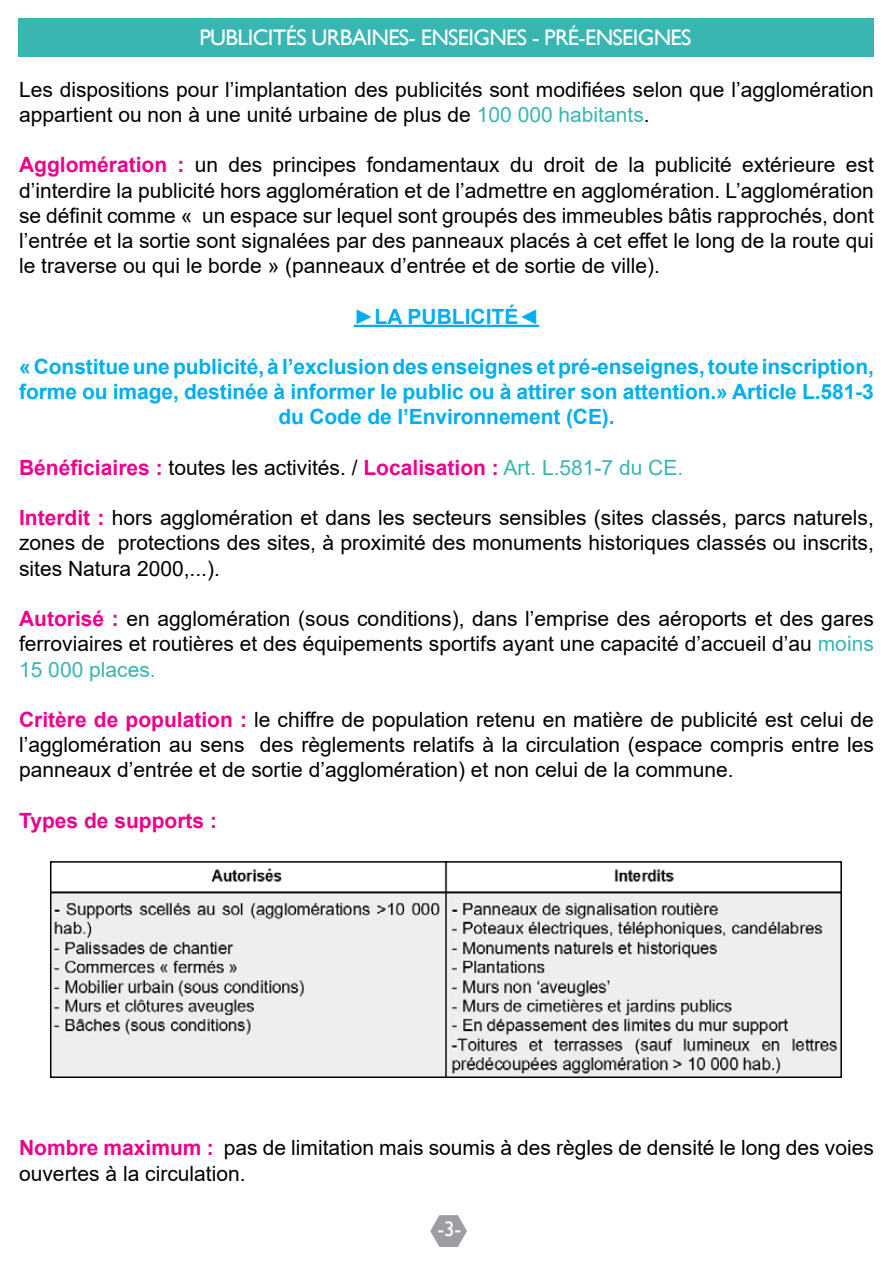
<style>
.page{position:relative;width:893px;height:1263px;background:#fff}
.page>*{position:absolute;margin:0;border:0;box-sizing:border-box;transform-origin:0 0}
.t1{font:22.5px "Gill Sans";letter-spacing:-.03em;color:#fff}
.t2{font:21px/25.2px "Arial";color:#000;text-align:justify}
.t3{font:700 21px/25.2px "Arial";letter-spacing:-.005em;color:#00aeef;text-align:center}
.t4{font:700 21px "Arial";color:#ec008c}
.t5{font:21px "Gill Sans";color:#fff}
.s1{color:#39b5b2}
.s2{font-weight:700;color:#ec008c}
.s3{font-weight:400;color:#000}
.s4{font-weight:400;color:#39b5b2}
</style>
<div class="page">
<svg style="left:430px;top:1215px;width:37px;height:32px"></svg>
<div style="left:18px;top:18px;width:856px;height:38px;background:#39b5b2"></div>
<hr style="left:354px;top:325px;width:185px;height:2px;background:#00aeef">
<img style="left:53px;top:864px;width:786px;height:211px">
<div style="left:50px;top:861px;width:792px;height:217px;border:2px solid #000"></div>
<p class="t1" style="left:199px;top:25px;width:494px">PUBLICITÉS URBAINES- ENSEIGNES - PRÉ-ENSEIGNES</p>
<p class="t2" style="left:19px;top:77px;width:856px">Les dispositions pour l’implantation des publicités sont modifiées selon que l’agglomération appartient ou non à une unité urbaine de plus de <span class="s1">100 000 habitants</span>.</p>
<p class="t2" style="left:19px;top:152px;width:856px"><span class="s2">Agglomération :</span> un des principes fondamentaux du droit de la publicité extérieure est d’interdire la publicité hors agglomération et de l’admettre en agglomération. L’agglomération se définit comme « un espace sur lequel sont groupés des immeubles bâtis rapprochés, dont l’entrée et la sortie sont signalées par des panneaux placés à cet effet le long de la route qui le traverse ou qui le borde » (panneaux d’entrée et de sortie de ville).</p>
<p class="t3" style="left:354px;top:304px;width:187px">►LA PUBLICITÉ◄</p>
<p class="t3" style="left:19px;top:354px;width:856px">« Constitue une publicité, à l’exclusion des enseignes et pré-enseignes, toute inscription, forme ou image, destinée à informer le public ou à attirer son attention.» Article L.581-3 du Code de l’Environnement (CE).</p>
<p class="t4" style="left:19px;top:453px;width:666px">Bénéficiaires : <span class="s3">toutes les activités. /</span> Localisation : <span class="s4">Art. L.581-7 du CE.</span></p>
<p class="t2" style="left:19px;top:505px;width:856px"><span class="s2">Interdit :</span> hors agglomération et dans les secteurs sensibles (sites classés, parcs naturels, zones de protections des sites, à proximité des monuments historiques classés ou inscrits, sites Natura 2000,...).</p>
<p class="t2" style="left:19px;top:606px;width:856px"><span class="s2">Autorisé :</span> en agglomération (sous conditions), dans l’emprise des aéroports et des gares ferroviaires et routières et des équipements sportifs ayant une capacité d’accueil d’au <span class="s1">moins 15 000 places.</span></p>
<p class="t2" style="left:19px;top:707px;width:856px"><span class="s2">Critère de population :</span> le chiffre de population retenu en matière de publicité est celui de l’agglomération au sens des règlements relatifs à la circulation (espace compris entre les panneaux d’entrée et de sortie d’agglomération) et non celui de la commune.</p>
<p class="t4" style="left:19px;top:805px;width:199px">Types de supports :</p>
<p class="t2" style="left:19px;top:1135px;width:856px"><span class="s2">Nombre maximum :</span> pas de limitation mais soumis à des règles de densité le long des voies ouvertes à la circulation.</p>
<p class="t5" style="left:437px;top:1217px;width:26px">-3-</p>
</div>
